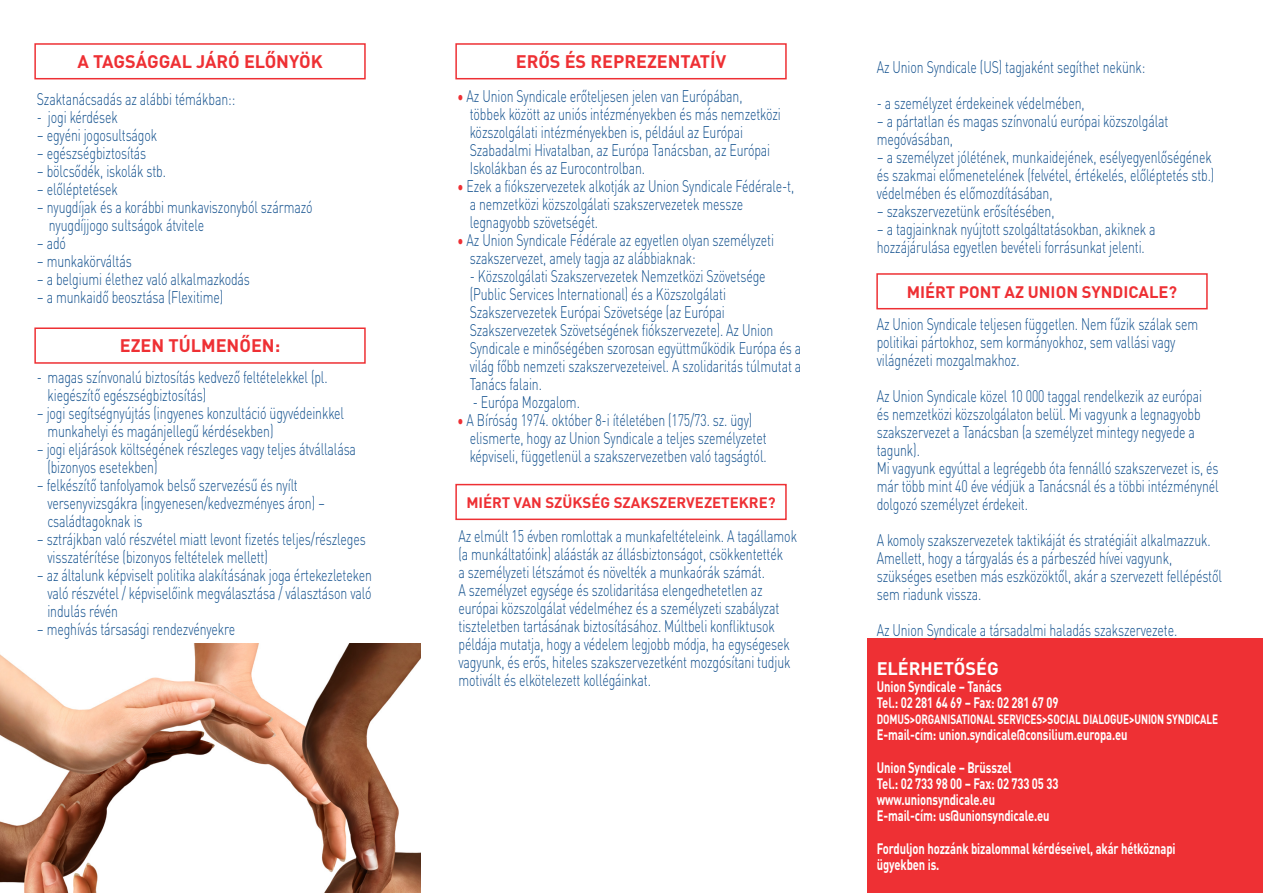
<style>
.page{position:relative;width:1263px;height:893px;background:#fff}
.page>*{position:absolute;margin:0;border:0;box-sizing:border-box;transform-origin:0 0}
.t1{font:700 18px "DIN Pro";color:#ee3034}
.t2{font:700 18px "DIN Pro";color:#fff}
.t3{font:300 16.65px/18px "DIN Pro";letter-spacing:-.01em;color:#0f4e8c;scale:.74 1}
.t4{font:700 16.5px "DIN Pro";color:#ee3034}
.t5{font:700 15px/16.2px "DIN Pro";letter-spacing:-.01em;color:#fff;scale:.75 1}
.t6{font:700 15px "DIN Pro";color:#ee3034}
.t7{font:700 13.35px "DIN Pro";letter-spacing:-.01em;color:#fff;scale:.75 1}
.s1{color:#ee3034}
</style>
<div class="page">
<div style="left:867px;top:638px;width:396px;height:255px;background:#ee3034"></div>
<div style="left:34px;top:43px;width:332px;height:36px;border:2px solid #ee3034"></div>
<div style="left:34px;top:327px;width:332px;height:37px;border:2px solid #ee3034"></div>
<div style="left:455px;top:43px;width:332px;height:36px;border:2px solid #ee3034"></div>
<div style="left:455px;top:484px;width:332px;height:36px;border:2px solid #ee3034"></div>
<div style="left:876px;top:273px;width:332px;height:36px;border:2px solid #ee3034"></div>
<img style="left:0;top:644px;width:421px;height:249px">
<p class="t1" style="left:77px;top:48px;width:247px">A TAGSÁGGAL JÁRÓ ELŐNYÖK</p>
<p class="t3" style="left:37px;top:88px;width:270px">Szaktanácsadás az alábbi témákban::</p>
<p class="t3" style="left:37px;top:106px;width:111px">- jogi kérdések</p>
<p class="t3" style="left:37px;top:124px;width:164px">– egyéni jogosultságok</p>
<p class="t3" style="left:37px;top:142px;width:149px">– egészségbiztosítás</p>
<p class="t3" style="left:37px;top:160px;width:176px">– bölcsődék, iskolák stb.</p>
<p class="t3" style="left:37px;top:178px;width:111px">– előléptetések</p>
<p class="t3" style="left:37px;top:196px;width:374px">– nyugdíjak és a korábbi munkaviszonyból származó</p>
<p class="t3" style="left:49px;top:214px;width:211px">nyugdíjjogo sultságok átvitele</p>
<p class="t3" style="left:37px;top:232px;width:41px">– adó</p>
<p class="t3" style="left:37px;top:250px;width:130px">– munkakörváltás</p>
<p class="t3" style="left:37px;top:268px;width:290px">– a belgiumi élethez való alkalmazkodás</p>
<p class="t3" style="left:37px;top:286px;width:254px">– a munkaidő beosztása (Flexitime)</p>
<p class="t1" style="left:120px;top:332px;width:162px">EZEN TÚLMENŐEN:</p>
<p class="t3" style="left:47px;top:367px;width:380px;text-indent:-11px">- magas színvonalú biztosítás kedvező feltételekkel (pl. kiegészítő egészségbiztosítás)</p>
<p class="t3" style="left:47px;top:403px;width:402px;text-indent:-11px">– jogi segítségnyújtás (ingyenes konzultáció ügyvédeinkkel munkahelyi és magánjellegű kérdésekben)</p>
<p class="t3" style="left:47px;top:439px;width:419px;text-indent:-11px">– jogi eljárások költségének részleges vagy teljes átvállalása (bizonyos esetekben)</p>
<p class="t3" style="left:47px;top:475px;width:377px;text-indent:-11px">– felkészítő tanfolyamok belső szervezésű és nyílt versenyvizsgákra (ingyenesen/kedvezményes áron) – családtagoknak is</p>
<p class="t3" style="left:47px;top:529px;width:432px;text-indent:-11px">– sztrájkban való részvétel miatt levont fizetés teljes/részleges visszatérítése (bizonyos feltételek mellett)</p>
<p class="t3" style="left:47px;top:565px;width:440px;text-align:justify;text-indent:-11px">– az általunk képviselt politika alakításának joga értekezleteken való részvétel / képviselőink megválasztása / választáson való indulás révén</p>
<p class="t3" style="left:37px;top:619px;width:270px">– meghívás társasági rendezvényekre</p>
<p class="t1" style="left:516px;top:48px;width:212px">ERŐS ÉS REPREZENTATÍV</p>
<p class="t3" style="left:470px;top:86px;width:422px;text-indent:-13px"><span class="s1">•</span> Az Union Syndicale erőteljesen jelen van Európában, többek között az uniós intézményekben és más nemzetközi közszolgálati intézményekben is, például az Európai Szabadalmi Hivatalban, az Európa Tanácsban, az Európai Iskolákban és az Eurocontrolban.</p>
<p class="t3" style="left:470px;top:176px;width:440px;text-indent:-13px"><span class="s1">•</span> Ezek a fiókszervezetek alkotják az Union Syndicale Fédérale-t, a nemzetközi közszolgálati szakszervezetek messze legnagyobb szövetségét.</p>
<p class="t3" style="left:470px;top:230px;width:413px;text-indent:-13px"><span class="s1">•</span> Az Union Syndicale Fédérale az egyetlen olyan személyzeti szakszervezet, amely tagja az alábbiaknak:</p>
<p class="t3" style="left:470px;top:266px;width:450px">- Közszolgálati Szakszervezetek Nemzetközi Szövetsége (Public Services International) és a Közszolgálati Szakszervezetek Európai Szövetsége (az Európai Szakszervezetek Szövetségének fiókszervezete). Az Union Syndicale e minőségében szorosan együttműködik Európa és a világ főbb nemzeti szakszervezeteivel. A szolidaritás túlmutat a Tanács falain.</p>
<p class="t3" style="left:473px;top:392px;width:146px">- Európa Mozgalom.</p>
<p class="t3" style="left:470px;top:410px;width:403px;text-indent:-13px"><span class="s1">•</span> A Bíróság 1974. október 8-i ítéletében (175/73. sz. ügy) elismerte, hogy az Union Syndicale a teljes személyzetet képviseli, függetlenül a szakszervezetben való tagságtól.</p>
<p class="t6" style="left:466px;top:491px;width:311px">MIÉRT VAN SZÜKSÉG SZAKSZERVEZETEKRE?</p>
<p class="t3" style="left:458px;top:526px;width:459px">Az elmúlt 15 évben romlottak a munkafeltételeink. A tagállamok</p>
<p class="t3" style="left:458px;top:544px;width:440px">(a munkáltatóink) aláásták az állásbiztonságot, csökkentették</p>
<p class="t3" style="left:458px;top:562px;width:416px">a személyzeti létszámot és növelték a munkaórák számát.</p>
<p class="t3" style="left:458px;top:580px;width:413px">A személyzet egysége és szolidaritása elengedhetetlen az</p>
<p class="t3" style="left:458px;top:598px;width:435px">európai közszolgálat védelméhez és a személyzeti szabályzat</p>
<p class="t3" style="left:458px;top:616px;width:429px">tiszteletben tartásának biztosításához. Múltbeli konfliktusok</p>
<p class="t3" style="left:458px;top:634px;width:449px">példája mutatja, hogy a védelem legjobb módja, ha egységesek</p>
<p class="t3" style="left:458px;top:652px;width:450px">vagyunk, és erős, hiteles szakszervezetként mozgósítani tudjuk</p>
<p class="t3" style="left:458px;top:670px;width:262px">motivált és elkötelezett kollégáinkat.</p>
<p class="t3" style="left:877px;top:57px;width:365px">Az Union Syndicale (US) tagjaként segíthet nekünk:</p>
<p class="t3" style="left:877px;top:93px;width:282px">- a személyzet érdekeinek védelmében,</p>
<p class="t3" style="left:877px;top:111px;width:396px">– a pártatlan és magas színvonalú európai közszolgálat megóvásában,</p>
<p class="t3" style="left:877px;top:147px;width:458px">– a személyzet jólétének, munkaidejének, esélyegyenlőségének és szakmai előmenetelének (felvétel, értékelés, előléptetés stb.) védelmében és előmozdításában,</p>
<p class="t3" style="left:877px;top:201px;width:242px">– szakszervezetünk erősítésében,</p>
<p class="t3" style="left:877px;top:219px;width:379px">– a tagjainknak nyújtott szolgáltatásokban, akiknek a hozzájárulása egyetlen bevételi forrásunkat jelenti.</p>
<p class="t4" style="left:907px;top:279px;width:272px">MIÉRT PONT AZ UNION SYNDICALE?</p>
<p class="t3" style="left:877px;top:314px;width:436px">Az Union Syndicale teljesen független. Nem fűzik szálak sem politikai pártokhoz, sem kormányokhoz, sem vallási vagy világnézeti mozgalmakhoz.</p>
<p class="t3" style="left:877px;top:386px;width:441px">Az Union Syndicale közel 10 000 taggal rendelkezik az európai és nemzetközi közszolgálaton belül. Mi vagyunk a legnagyobb szakszervezet a Tanácsban (a személyzet mintegy negyede a tagunk).</p>
<p class="t3" style="left:877px;top:458px;width:464px;text-align:justify">Mi vagyunk egyúttal a legrégebb óta fennálló szakszervezet is, és már több mint 40 éve védjük a Tanácsnál és a többi intézménynél dolgozó személyzet érdekeit.</p>
<p class="t3" style="left:877px;top:530px;width:468px">A komoly szakszervezetek taktikáját és stratégiáit alkalmazzuk.<br>Amellett, hogy a tárgyalás és a párbeszéd hívei vagyunk, szükséges esetben más eszközöktől, akár a szervezett fellépéstől sem riadunk vissza.</p>
<p class="t3" style="left:877px;top:620px;width:408px">Az Union Syndicale a társadalmi haladás szakszervezete.</p>
<p class="t2" style="left:877px;top:655px;width:123px">ELÉRHETŐSÉG</p>
<p class="t5" style="left:877px;top:677px;width:168px">Union Syndicale – Tanács</p>
<p class="t5" style="left:877px;top:693px;width:244px">Tel.: 02 281 64 69 – Fax: 02 281 67 09</p>
<p class="t7" style="left:877px;top:709px;width:457px">DOMUS&gt;ORGANISATIONAL SERVICES&gt;SOCIAL DIALOGUE&gt;UNION SYNDICALE</p>
<p class="t5" style="left:877px;top:726px;width:336px">E-mail-cím: union.syndicale@consilium.europa.eu</p>
<p class="t5" style="left:877px;top:758px;width:182px">Union Syndicale – Brüsszel</p>
<p class="t5" style="left:877px;top:774px;width:244px">Tel.: 02 733 98 00 – Fax: 02 733 05 33</p>
<p class="t5" style="left:877px;top:790px;width:159px">www.unionsyndicale.eu</p>
<p class="t5" style="left:877px;top:807px;width:232px">E-mail-cím: us@unionsyndicale.eu</p>
<p class="t5" style="left:877px;top:839px;width:400px">Forduljon hozzánk bizalommal kérdéseivel, akár hétköznapi ügyekben is.</p>
</div>
